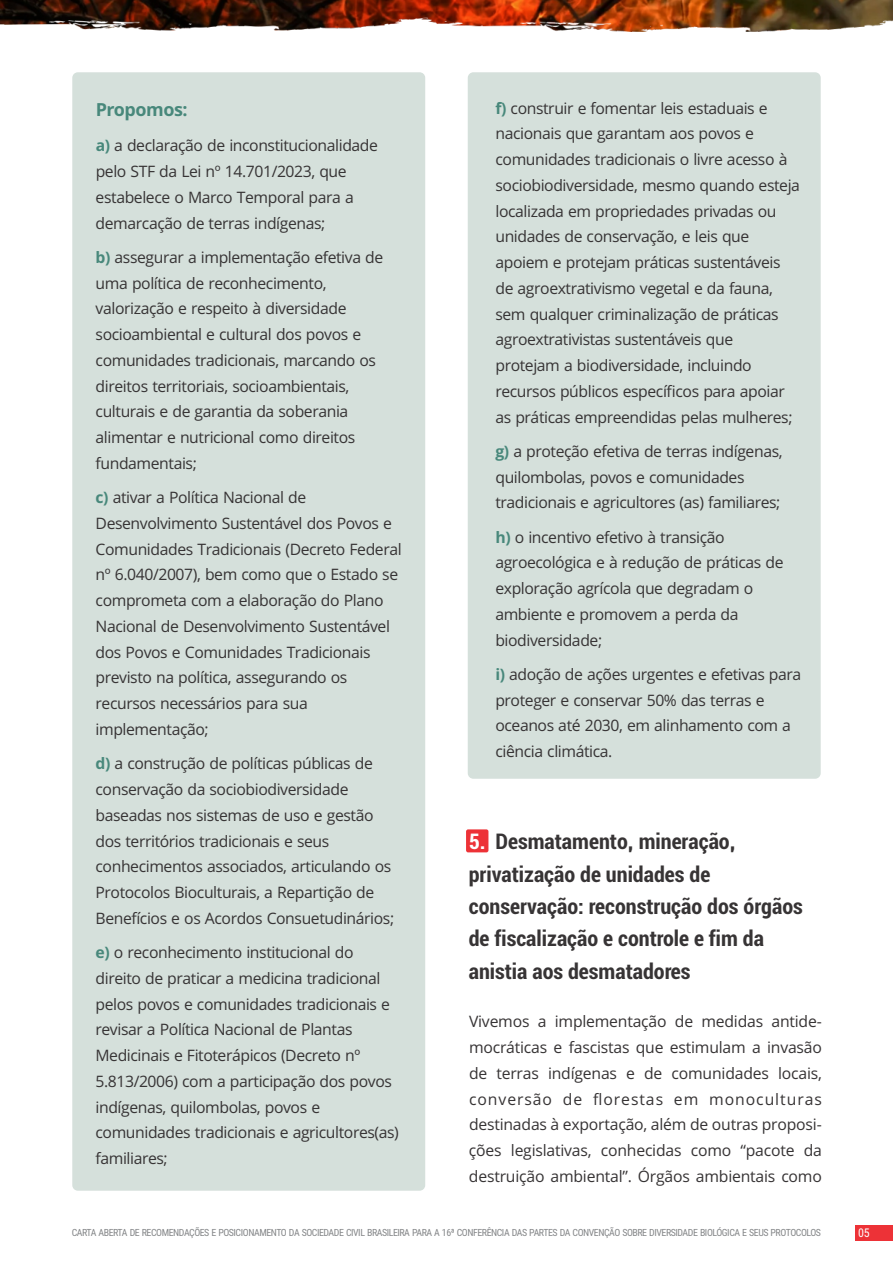
<style>
.page{position:relative;width:893px;height:1263px;background:#fff}
.page>*{position:absolute;margin:0;border:0;box-sizing:border-box;transform-origin:0 0}
.t1{font:700 condensed 22.5px/32.4px "Roboto";color:#373435}
.t2{font:700 18px "Open Sans";letter-spacing:-.025em;color:#48887b}
.t3{font:15.75px/25.8px "Open Sans";letter-spacing:-.025em;color:#373435}
.t4{font:12px "Roboto Condensed";color:#fefefe}
.t5{font:9.9px "Roboto Condensed";letter-spacing:-.045em;color:#848688}
.s1{font-weight:700;color:#48887b}
.s2{color:#fefefe}
</style>
<div class="page">
<div style="left:72px;top:72px;width:353px;height:1119px;background:#d5e0db;border-radius:6px"></div>
<div style="left:468px;top:72px;width:353px;height:707px;background:#d5e0db;border-radius:6px"></div>
<div style="left:466px;top:829px;width:22px;height:23px;background:#ed3237;border-radius:2px"></div>
<div style="left:855px;top:1225px;width:38px;height:15px;background:#ed3237"></div>
<img style="left:0;top:0;width:893px;height:32px">
<p class="t2" style="left:96px;top:102px;width:93px">Propomos:</p>
<p class="t3" style="left:96px;top:134px;width:284px"><span class="s1">a)</span> a declaração de inconstitucionalidade pelo STF da Lei nº 14.701/2023, que estabelece o Marco Temporal para a demarcação de terras indígenas;</p>
<p class="t3" style="left:96px;top:246px;width:289px"><span class="s1">b)</span> assegurar a implementação efetiva de uma política de reconhecimento, valorização e respeito à diversidade socioambiental e cultural dos povos e comunidades tradicionais, marcando os direitos territoriais, socioambientais, culturais e de garantia da soberania alimentar e nutricional como direitos fundamentais;</p>
<p class="t3" style="left:96px;top:486px;width:308px"><span class="s1">c)</span> ativar a Política Nacional de Desenvolvimento Sustentável dos Povos e Comunidades Tradicionais (Decreto Federal nº 6.040/2007), bem como que o Estado se comprometa com a elaboração do Plano Nacional de Desenvolvimento Sustentável dos Povos e Comunidades Tradicionais previsto na política, assegurando os recursos necessários para sua implementação;</p>
<p class="t3" style="left:96px;top:752px;width:300px"><span class="s1">d)</span> a construção de políticas públicas de conservação da sociobiodiversidade baseadas nos sistemas de uso e gestão dos territórios tradicionais e seus conhecimentos associados, articulando os Protocolos Bioculturais, a Repartição de Benefícios e os Acordos Consuetudinários;</p>
<p class="t3" style="left:95px;top:941px;width:305px"><span class="s1">e)</span> o reconhecimento institucional do direito de praticar a medicina tradicional pelos povos e comunidades tradicionais e revisar a Política Nacional de Plantas Medicinais e Fitoterápicos (Decreto nº 5.813/2006) com a participação dos povos indígenas, quilombolas, povos e comunidades tradicionais e agricultores(as) familiares;</p>
<p class="t3" style="left:495px;top:97px;width:306px"><span class="s1">f)</span> construir e fomentar leis estaduais e nacionais que garantam aos povos e comunidades tradicionais o livre acesso à sociobiodiversidade, mesmo quando esteja localizada em propriedades privadas ou unidades de conservação, e leis que apoiem e protejam práticas sustentáveis de agroextrativismo vegetal e da fauna, sem qualquer criminalização de práticas agroextrativistas sustentáveis que protejam a biodiversidade, incluindo recursos públicos específicos para apoiar as práticas empreendidas pelas mulheres;</p>
<p class="t3" style="left:495px;top:440px;width:289px"><span class="s1">g)</span> a proteção efetiva de terras indígenas, quilombolas, povos e comunidades tradicionais e agricultores (as) familiares;</p>
<p class="t3" style="left:495px;top:526px;width:290px"><span class="s1">h)</span> o incentivo efetivo à transição agroecológica e à redução de práticas de exploração agrícola que degradam o ambiente e promovem a perda da biodiversidade;</p>
<p class="t3" style="left:495px;top:663px;width:307px"><span class="s1">i)</span> adoção de ações urgentes e efetivas para proteger e conservar 50% das terras e oceanos até 2030, em alinhamento com a ciência climática.</p>
<h1 class="t1" style="left:469px;top:827px;width:336px"><span class="s2">5.</span> Desmatamento, mineração, privatização de unidades de conservação: reconstrução dos órgãos de fiscalização e controle e fim da anistia aos desmatadores</h1>
<p class="t3" style="left:469px;top:1010px;width:354px;text-align:justify">Vivemos a implementação de medidas antide&shy;mocráticas e fascistas que estimulam a invasão de terras indígenas e de comunidades locais, conversão de florestas em monoculturas destinadas à exportação, além de outras proposi&shy;ções legislativas, conhecidas como “pacote da destruição ambiental”. Órgãos ambientais como</p>
<p class="t5" style="left:72px;top:1229px;width:751px">CARTA ABERTA DE RECOMENDAÇÕES E POSICIONAMENTO DA SOCIEDADE CIVIL BRASILEIRA PARA A 16ª CONFERÊNCIA DAS PARTES DA CONVENÇÃO SOBRE DIVERSIDADE BIOLÓGICA E SEUS PROTOCOLOS</p>
<p class="t4" style="left:858px;top:1228px;width:13px">05</p>
</div>
